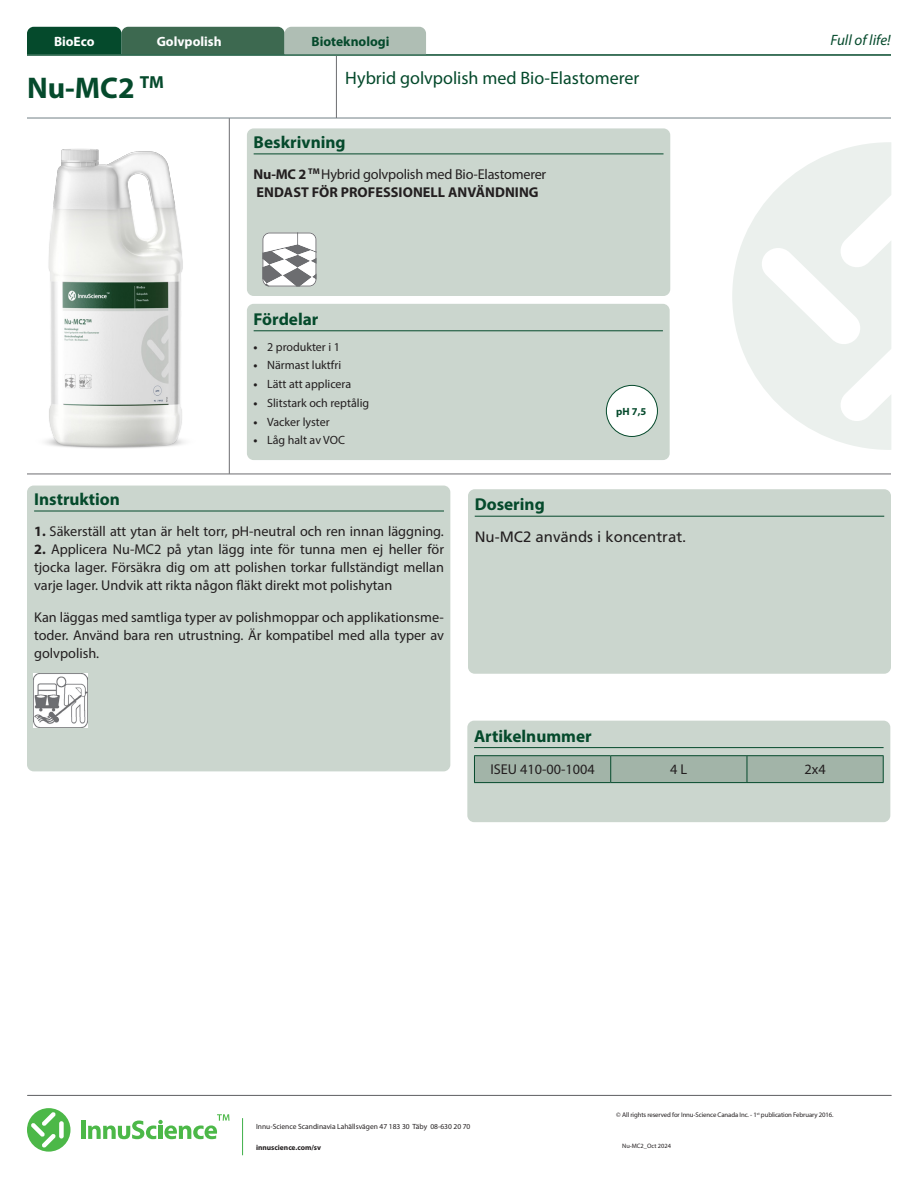
<style>
.page{position:relative;width:918px;height:1188px;background:#fff}
.page>*{position:absolute;margin:0;border:0;box-sizing:border-box;transform-origin:0 0}
.t1{font:700 30px "Myriad Pro";color:#054a2c}
.t2{font:18px "Myriad Pro";color:#04492b}
.Titre_-_Description{font:700 17.25px "Myriad Pro";color:#054a2c}
.t3{font:15px "Frutiger LT Std";color:#231f20}
.t4{font:italic 15px "Myriad Pro";color:#054a2c}
.Texte_Tableau_Direct{font:14.25px/18px "Myriad Pro";color:#231f20;text-align:justify}
.Texte_Courant{font:14.25px "Myriad Pro";letter-spacing:-.015em;color:#231f20}
.Texte_Courant-2{font:700 14.25px "Myriad Pro";letter-spacing:.005em;color:#231f20}
.Texte_Courant_Tablea{font:14.25px "Myriad Pro";color:#231f20}
.t5{font:700 13.5px "Myriad Pro";color:#fff}
.t6{font:700 13.5px "Myriad Pro";color:#054a2c}
.t7{font:12px "Myriad Pro";color:#231f20}
.t8{font:700 10.5px "Myriad Pro";color:#054a2c}
.t9{font:7.5px "Myriad Pro";color:#231f20}
.t10{font:700 7.5px "Myriad Pro";color:#231f20}
.t11{font:6.75px "Myriad Pro";letter-spacing:-.015em;color:#231f20}
.t12{font:6.3px "Myriad Pro";color:#231f20}
.s1{font-weight:700}
</style>
<div class="page">
<hr style="left:27px;top:118px;width:864px;height:1px;background:#727f85">
<hr style="left:27px;top:54px;width:864px;height:2px;background:#054a2c">
<hr style="left:81px;top:1121px;width:4px;height:18px;background:#4cb848">
<svg style="left:88px;top:1114px;width:142px;height:25px"></svg>
<svg style="left:27px;top:1108px;width:43px;height:44px"></svg>
<hr style="left:242px;top:1118px;width:1px;height:37px;background:#3eb049">
<hr style="left:27px;top:1095px;width:864px;height:1px;background:#6c6d70">
<hr style="left:336px;top:56px;width:1px;height:62px;background:#6c6d70">
<svg style="left:27px;top:27px;width:399px;height:27px;background:#59806b"></svg>
<hr style="left:27px;top:474px;width:864px;height:1px;background:#6c6d70">
<svg style="left:732px;top:142px;width:159px;height:308px;fill:#ebf0ed"></svg>
<div style="left:247px;top:304px;width:423px;height:156px;background:#cbd6ce;border-radius:7px"></div>
<hr style="left:254px;top:330px;width:409px;height:1px;background:#054a2c">
<div style="left:606px;top:385px;width:51px;height:51px;background:#fff;border-radius:50%"></div>
<div style="left:606px;top:385px;width:52px;height:52px;border:1px solid #054a2c;border-radius:50%"></div>
<div style="left:467px;top:721px;width:423px;height:101px;background:#cbd6ce;border-radius:7px"></div>
<hr style="left:474px;top:747px;width:410px;height:1px;background:#054a2c">
<hr style="left:747px;top:755px;width:137px;height:1px;background:#054a2c">
<hr style="left:474px;top:755px;width:137px;height:1px;background:#054a2c">
<hr style="left:611px;top:755px;width:136px;height:1px;background:#054a2c">
<svg style="left:474px;top:756px;width:410px;height:27px;background:#9bafa2"></svg>
<hr style="left:611px;top:782px;width:136px;height:1px;background:#054a2c">
<div style="left:468px;top:489px;width:423px;height:185px;background:#cbd6ce;border-radius:7px"></div>
<hr style="left:475px;top:516px;width:409px;height:1px;background:#054a2c">
<div style="left:247px;top:128px;width:423px;height:168px;background:#cbd6ce;border-radius:7px"></div>
<hr style="left:254px;top:154px;width:410px;height:1px;background:#054a2c">
<div style="left:27px;top:486px;width:423px;height:285px;background:#cbd6ce;border-radius:7px"></div>
<hr style="left:34px;top:511px;width:410px;height:1px;background:#054a2c">
<img style="left:34px;top:674px;width:54px;height:54px">
<svg style="left:262px;top:233px;width:54px;height:54px;background:#c3c4c5"></svg>
<img style="left:27px;top:117px;width:222px;height:371px">
<p class="t5" style="left:54px;top:32px;width:42px">BioEco</p>
<p class="t5" style="left:157px;top:32px;width:67px">Golvpolish</p>
<p class="t6" style="left:312px;top:32px;width:79px">Bioteknologi</p>
<p class="t4" style="left:830px;top:30px;width:62px">Full of life!</p>
<h1 class="t1" style="left:27px;top:68px;width:138px">Nu-MC2 <sup>TM</sup></h1>
<p class="t2" style="left:345px;top:67px;width:296px">Hybrid golvpolish med Bio-Elastomerer</p>
<p class="Titre_-_Description" style="left:254px;top:131px;width:94px">Beskrivning</p>
<p class="Texte_Courant" style="left:254px;top:165px;width:294px"><span class="s1">Nu-MC 2</span> <sup>TM</sup> Hybrid golvpolish med Bio-Elastomerer</p>
<p class="Texte_Courant-2" style="left:257px;top:183px;width:284px">ENDAST FÖR PROFESSIONELL ANVÄNDNING</p>
<p class="Titre_-_Description" style="left:254px;top:308px;width:66px">Fördelar</p>
<p class="t7" style="left:254px;top:339px;width:88px"><span class="s1">•</span> 2 produkter i 1</p>
<p class="t7" style="left:254px;top:358px;width:89px"><span class="s1">•</span> Närmast luktfri</p>
<p class="t7" style="left:254px;top:377px;width:99px"><span class="s1">•</span> Lätt att applicera</p>
<p class="t7" style="left:254px;top:395px;width:117px"><span class="s1">•</span> Slitstark och reptålig</p>
<p class="t7" style="left:254px;top:414px;width:78px"><span class="s1">•</span> Vacker lyster</p>
<p class="t7" style="left:254px;top:433px;width:93px"><span class="s1">•</span> Låg halt av VOC</p>
<p class="t8" style="left:616px;top:404px;width:32px">pH 7,5</p>
<p class="Titre_-_Description" style="left:34px;top:488px;width:87px">Instruktion</p>
<p class="Texte_Tableau_Direct" style="left:34px;top:522px;width:411px"><span class="s1">1.</span> Säkerställ att ytan är helt torr, pH-neutral och ren innan läggning.</p>
<p class="Texte_Tableau_Direct" style="left:34px;top:540px;width:411px"><span class="s1">2.</span> Applicera Nu-MC2 på ytan lägg inte för tunna men ej heller för tjocka lager. Försäkra dig om att polishen torkar fullständigt mellan varje lager. Undvik att rikta någon fläkt direkt mot polishytan</p>
<p class="Texte_Tableau_Direct" style="left:34px;top:608px;width:411px">Kan läggas med samtliga typer av polishmoppar och applikationsme&shy;toder. Använd bara ren utrustning. Är kompatibel med alla typer av golvpolish.</p>
<p class="Titre_-_Description" style="left:475px;top:493px;width:72px">Dosering</p>
<p class="t3" style="left:475px;top:528px;width:213px">Nu-MC2 används i koncentrat.</p>
<p class="Titre_-_Description" style="left:474px;top:725px;width:119px">Artikelnummer</p>
<p class="Texte_Courant_Tablea" style="left:490px;top:761px;width:106px">ISEU 410-00-1004</p>
<p class="Texte_Courant_Tablea" style="left:670px;top:761px;width:19px">4 L</p>
<p class="Texte_Courant_Tablea" style="left:804px;top:761px;width:23px">2x4</p>
<p class="t9" style="left:256px;top:1122px;width:216px">Innu-Science Scandinavia Lahällsvägen 47 183 30 Täby 08-630 20 70</p>
<p class="t10" style="left:256px;top:1143px;width:67px">innuscience.com/sv</p>
<p class="t11" style="left:616px;top:1110px;width:219px">© All rights reserved for Innu-Science Canada Inc. - 1<sup>st</sup> publication February 2016.</p>
<p class="t12" style="left:622px;top:1142px;width:50px">Nu-MC2_Oct 2024</p>
</div>
